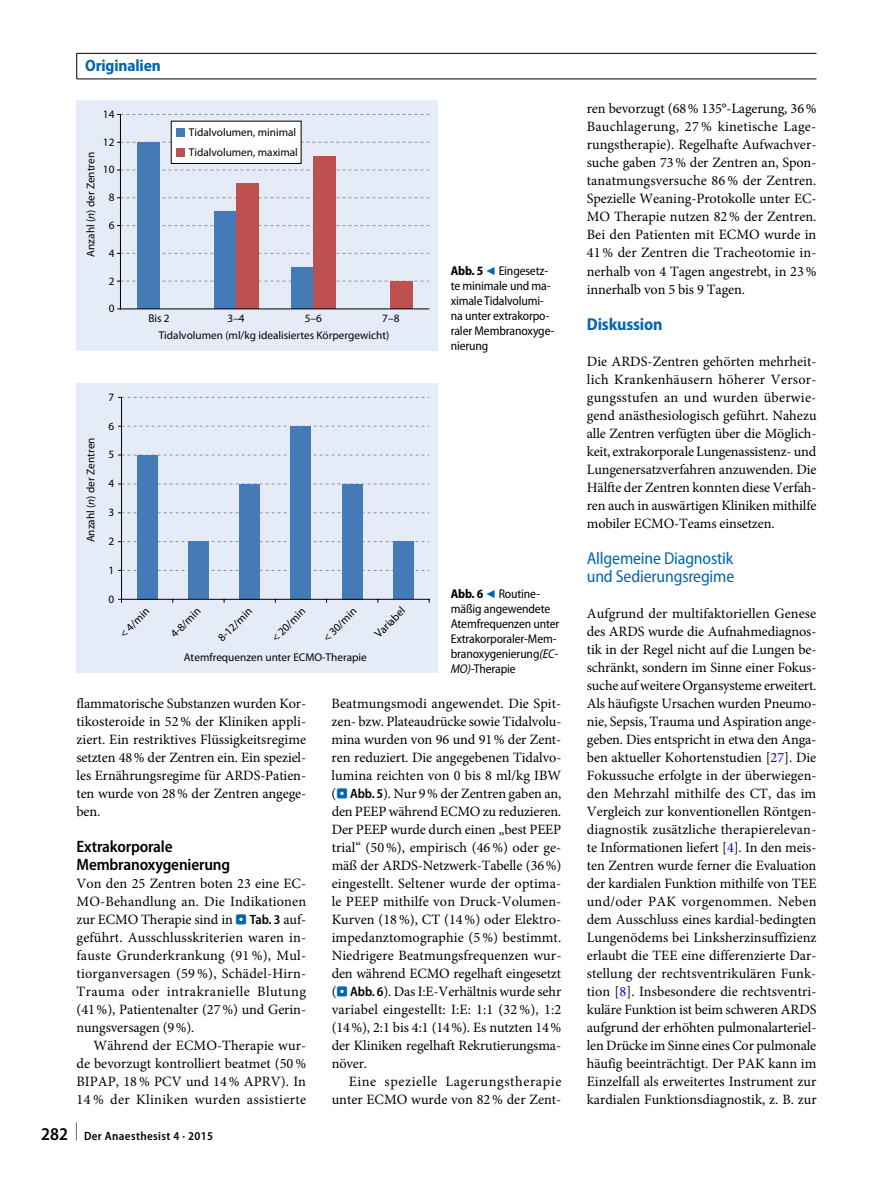
<style>
.page{position:relative;width:893px;height:1187px;background:#fff}
.page>*{position:absolute;margin:0;border:0;box-sizing:border-box;transform-origin:0 0}
.t1{font:semi-condensed 17.25px/18px "Myriad Pro";letter-spacing:-.01em;color:#0066b3}
.t2{font:700 semi-condensed 17.25px "Myriad Pro";letter-spacing:-.01em;color:#0066b3}
.t3{font:600 semi-condensed 16.5px/18px "Myriad Pro";letter-spacing:-.01em;color:#000}
.t4{font:700 semi-condensed 16.5px "Myriad Pro";letter-spacing:-.005em;color:#0066b3}
.t5{font:14.25px/18px "Minion Pro";letter-spacing:-.005em;color:#000;text-align:justify}
.t6{font:14.25px/18px "Minion Pro";letter-spacing:.045em;color:#000;text-align:right}
.t7{font:semi-condensed 12.75px/15px "Myriad Pro";letter-spacing:-.01em;color:#000}
.t8{font:600 semi-condensed 12px "Myriad Pro";letter-spacing:.03em;color:#000}
.t9{font:11.25px/17.2px "Myriad Pro";color:#000}
.s1{font-style:italic}
.s2{font-weight:700}
.s3{font-family:"Blik Buttons";font-stretch:normal;font-size:13.5px;color:#0066b3}
.s4{font-family:"Blik Buttons";font-size:13.5px;color:#0066b3}
.s5{font-family:"Myriad Pro";font-weight:600;font-stretch:semi-condensed;font-size:13.5px}
.s6{font-size:18px}
.s7{color:#00f}
</style>
<div class="page">
<hr style="left:77px;top:53px;width:739px;height:1px;background:#000">
<svg style="left:76px;top:54px;width:1px;height:25px"></svg>
<hr style="left:77px;top:79px;width:739px;height:1px;background:#000">
<div style="left:77px;top:100px;width:361px;height:251px;background:#e6ecf7"></div>
<div style="left:137px;top:142px;width:22px;height:167px;background:#447bb7"></div>
<div style="left:214px;top:212px;width:22px;height:97px;background:#447bb7"></div>
<div style="left:236px;top:184px;width:22px;height:125px;background:#bd5150"></div>
<div style="left:291px;top:267px;width:22px;height:42px;background:#447bb7"></div>
<div style="left:313px;top:156px;width:22px;height:153px;background:#bd5150"></div>
<div style="left:391px;top:281px;width:22px;height:28px;background:#bd5150"></div>
<hr style="left:120px;top:308px;width:309px;height:1px;background:#000">
<svg style="left:117px;top:114px;width:312px;height:1px"></svg>
<svg style="left:117px;top:142px;width:312px;height:1px"></svg>
<svg style="left:117px;top:170px;width:312px;height:1px"></svg>
<svg style="left:117px;top:197px;width:312px;height:1px"></svg>
<svg style="left:117px;top:225px;width:312px;height:1px"></svg>
<svg style="left:117px;top:253px;width:312px;height:1px"></svg>
<svg style="left:117px;top:281px;width:312px;height:1px"></svg>
<hr style="left:120px;top:114px;width:1px;height:195px;background:#000">
<div style="left:171px;top:121px;width:130px;height:43px;background:#fff;border:1px solid #000"></div>
<div style="left:176px;top:128px;width:9px;height:9px;background:#447bb7"></div>
<div style="left:176px;top:148px;width:9px;height:8px;background:#bd5150"></div>
<div style="left:77px;top:383px;width:361px;height:289px;background:#e6ecf7"></div>
<div style="left:137px;top:455px;width:20px;height:144px;background:#447bb7"></div>
<div style="left:188px;top:541px;width:21px;height:58px;background:#447bb7"></div>
<div style="left:239px;top:484px;width:21px;height:115px;background:#447bb7"></div>
<div style="left:291px;top:426px;width:20px;height:173px;background:#447bb7"></div>
<div style="left:342px;top:484px;width:20px;height:115px;background:#447bb7"></div>
<div style="left:393px;top:541px;width:21px;height:58px;background:#447bb7"></div>
<hr style="left:122px;top:599px;width:307px;height:1px;background:#000">
<svg style="left:118px;top:397px;width:311px;height:1px"></svg>
<svg style="left:118px;top:426px;width:311px;height:1px"></svg>
<svg style="left:118px;top:454px;width:311px;height:1px"></svg>
<svg style="left:118px;top:483px;width:311px;height:1px"></svg>
<svg style="left:118px;top:512px;width:311px;height:1px"></svg>
<svg style="left:118px;top:541px;width:311px;height:1px"></svg>
<svg style="left:118px;top:570px;width:311px;height:1px"></svg>
<hr style="left:121px;top:397px;width:1px;height:202px;background:#000">
<p class="t4" style="left:85px;top:56px;width:77px">Originalien</p>
<p class="t9" style="left:82px;top:257px;width:106px;rotate:-90deg">Anzahl (<span class="s1">n</span>) der Zentren</p>
<p class="t9" style="left:103px;top:105px;width:13px">14</p>
<p class="t9" style="left:103px;top:133px;width:13px">12</p>
<p class="t9" style="left:103px;top:161px;width:13px">10</p>
<p class="t9" style="left:109px;top:189px;width:7px">8</p>
<p class="t9" style="left:109px;top:216px;width:7px">6</p>
<p class="t9" style="left:109px;top:244px;width:7px">4</p>
<p class="t9" style="left:109px;top:272px;width:7px">2</p>
<p class="t9" style="left:109px;top:300px;width:7px">0</p>
<p class="t9" style="left:189px;top:122px;width:111px;line-height:19.8px">Tidalvolumen, minimal<br>Tidalvolumen, maximal</p>
<p class="t9" style="left:148px;top:309px;width:23px">Bis 2</p>
<p class="t9" style="left:228px;top:309px;width:19px">3–4</p>
<p class="t9" style="left:305px;top:309px;width:19px">5–6</p>
<p class="t9" style="left:159px;top:309px;width:242px;text-indent:223px">7–8<br>Tidalvolumen (ml/kg idealisiertes Körpergewicht)</p>
<p class="t9" style="left:82px;top:542px;width:106px;rotate:-90deg">Anzahl (<span class="s1">n</span>) der Zentren</p>
<p class="t9" style="left:108px;top:388px;width:7px">7</p>
<p class="t9" style="left:108px;top:417px;width:7px">6</p>
<p class="t9" style="left:108px;top:446px;width:7px">5</p>
<p class="t9" style="left:108px;top:474px;width:7px">4</p>
<p class="t9" style="left:108px;top:503px;width:7px">3</p>
<p class="t9" style="left:108px;top:532px;width:7px">2</p>
<p class="t9" style="left:108px;top:561px;width:7px">1</p>
<p class="t9" style="left:108px;top:590px;width:7px">0</p>
<p class="t9" style="left:115px;top:629px;width:38px;rotate:-45deg">&lt; 4/min</p>
<p class="t9" style="left:166px;top:629px;width:39px;rotate:-45deg">4-8/min</p>
<p class="t9" style="left:214px;top:633px;width:44px;rotate:-45deg">8-12/min</p>
<p class="t9" style="left:267px;top:633px;width:44px;rotate:-45deg">&lt; 20/min</p>
<p class="t9" style="left:318px;top:633px;width:44px;rotate:-45deg">&lt; 30/min</p>
<p class="t9" style="left:370px;top:629px;width:40px;rotate:-45deg">Variabel</p>
<p class="t9" style="left:184px;top:648px;width:185px">Atemfrequenzen unter ECMO-Therapie</p>
<p class="t7" style="left:451px;top:264px;width:105px"><span class="s2">Abb. 5</span> <span class="s3">9</span> Eingesetz&shy;te minimale und ma&shy;ximale Tidalvolumi&shy;na unter extrakorpo&shy;raler Membranoxyge&shy;nierung</p>
<p class="t7" style="left:451px;top:586px;width:110px"><span class="s2">Abb. 6</span> <span class="s3">9</span> Routine&shy;mäßig angewendete<br>Atemfrequenzen unter<br>Extrakorporaler-Mem&shy;branoxygenierung<span class="s1">(EC-<br>MO)</span>-Therapie</p>
<p class="t5" style="left:77px;top:694px;width:231px">flammatorische Substanzen wurden Kor&shy;tikosteroide in 52% der Kliniken appli&shy;ziert. Ein restriktives Flüssigkeitsregime setzten 48% der Zentren ein. Ein speziel&shy;les Ernährungsregime für ARDS-Patien&shy;ten wurde von 28% der Zentren angege&shy;ben.</p>
<p class="t3" style="left:77px;top:837px;width:155px">Extrakorporale<br>Membranoxygenierung</p>
<p class="t5" style="left:77px;top:874px;width:231px">Von den 25 Zentren boten 23 eine EC-MO-Behandlung an. Die Indikationen zur ECMO Therapie sind in <span class="s4">.</span> <span class="s5">Tab. 3</span> auf&shy;geführt. Ausschlusskriterien waren in&shy;fauste Grunderkrankung (91 %), Mul&shy;tiorganversagen (59 %), Schädel-Hirn-Trauma oder intrakranielle Blutung (41%), Patientenalter (27%) und Gerin&shy;nungsversagen (9%).</p>
<p class="t5" style="left:76px;top:1036px;width:231px;text-indent:17px">Während der ECMO-Therapie wur&shy;de bevorzugt kontrolliert beatmet (50% BIPAP, 18% PCV und 14% APRV). In 14 % der Kliniken wurden assistierte</p>
<p class="t8" style="left:41px;top:1129px;width:174px"><span class="s6">282 </span><sup>|</sup> Der Anaesthesist 4 · 2015</p>
<p class="t5" style="left:332px;top:694px;width:231px">Beatmungsmodi angewendet. Die Spit&shy;zen- bzw. Plateaudrücke sowie Tidalvolu&shy;mina wurden von 96 und 91% der Zent&shy;ren reduziert. Die angegebenen Tidalvo&shy;lumina reichten von 0 bis 8 ml/kg IBW (<span class="s4">.</span> <span class="s5">Abb. 5</span>). Nur 9% der Zentren gaben an, den PEEP während ECMO zu reduzieren.<br>Der PEEP wurde durch einen „best PEEP trial“ (50%), empirisch (46%) oder ge&shy;mäß der ARDS-Netzwerk-Tabelle (36%) eingestellt. Seltener wurde der optima&shy;le PEEP mithilfe von Druck-Volumen-Kurven (18%), CT (14%) oder Elektro&shy;impedanztomographie (5%) bestimmt.<br>Niedrigere Beatmungsfrequenzen wur&shy;den während ECMO regelhaft eingesetzt (<span class="s4">.</span> <span class="s5">Abb. 6</span>). Das I:E-Verhältnis wurde sehr variabel eingestellt: I:E: 1:1 (32%), 1:2 (14%), 2:1 bis 4:1 (14%). Es nutzten 14% der Kliniken regelhaft Rekrutierungsma&shy;növer.</p>
<p class="t6" style="left:332px;top:1072px;width:231px">Eine spezielle Lagerungstherapie unter ECMO wurde von 82% der Zent-</p>
<p class="t5" style="left:587px;top:100px;width:231px">ren bevorzugt (68% 135°-Lagerung, 36% Bauchlagerung, 27 % kinetische Lage&shy;rungstherapie). Regelhafte Aufwachver&shy;suche gaben 73% der Zentren an, Spon&shy;tanatmungsversuche 86% der Zentren.<br>Spezielle Weaning-Protokolle unter EC-MO Therapie nutzen 82% der Zentren.<br>Bei den Patienten mit ECMO wurde in 41% der Zentren die Tracheotomie in&shy;nerhalb von 4 Tagen angestrebt, in 23% innerhalb von 5 bis 9 Tagen.</p>
<p class="t2" style="left:587px;top:314px;width:77px">Diskussion</p>
<p class="t5" style="left:587px;top:352px;width:231px">Die ARDS-Zentren gehörten mehrheit&shy;lich Krankenhäusern höherer Versor&shy;gungsstufen an und wurden überwie&shy;gend anästhesiologisch geführt. Nahezu alle Zentren verfügten über die Möglich&shy;keit, extrakorporale Lungenassistenz- und Lungenersatzverfahren anzuwenden. Die Hälfte der Zentren konnten diese Verfah&shy;ren auch in auswärtigen Kliniken mithilfe mobiler ECMO-Teams einsetzen.</p>
<p class="t1" style="left:587px;top:549px;width:149px">Allgemeine Diagnostik und Sedierungsregime</p>
<p class="t5" style="left:587px;top:604px;width:231px">Aufgrund der multifaktoriellen Genese des ARDS wurde die Aufnahmediagnos&shy;tik in der Regel nicht auf die Lungen be&shy;schränkt, sondern im Sinne einer Fokus&shy;suche auf weitere Organsysteme erweitert.<br>Als häufigste Ursachen wurden Pneumo&shy;nie, Sepsis, Trauma und Aspiration ange&shy;geben. Dies entspricht in etwa den Anga&shy;ben aktueller Kohortenstudien [<span class="s7">27</span>]. Die Fokussuche erfolgte in der überwiegen&shy;den Mehrzahl mithilfe des CT, das im Vergleich zur konventionellen Röntgen&shy;diagnostik zusätzliche therapierelevan&shy;te Informationen liefert [<span class="s7">4</span>]. In den meis&shy;ten Zentren wurde ferner die Evaluation der kardialen Funktion mithilfe von TEE und/oder PAK vorgenommen. Neben dem Ausschluss eines kardial-bedingten Lungenödems bei Linksherzinsuffizienz erlaubt die TEE eine differenzierte Dar&shy;stellung der rechtsventrikulären Funk&shy;tion [<span class="s7">8</span>]. Insbesondere die rechtsventri&shy;kuläre Funktion ist beim schweren ARDS aufgrund der erhöhten pulmonalarteriel&shy;len Drücke im Sinne eines Cor pulmonale häufig beeinträchtigt. Der PAK kann im Einzelfall als erweitertes Instrument zur kardialen Funktionsdiagnostik, z. B. zur</p>
</div>
